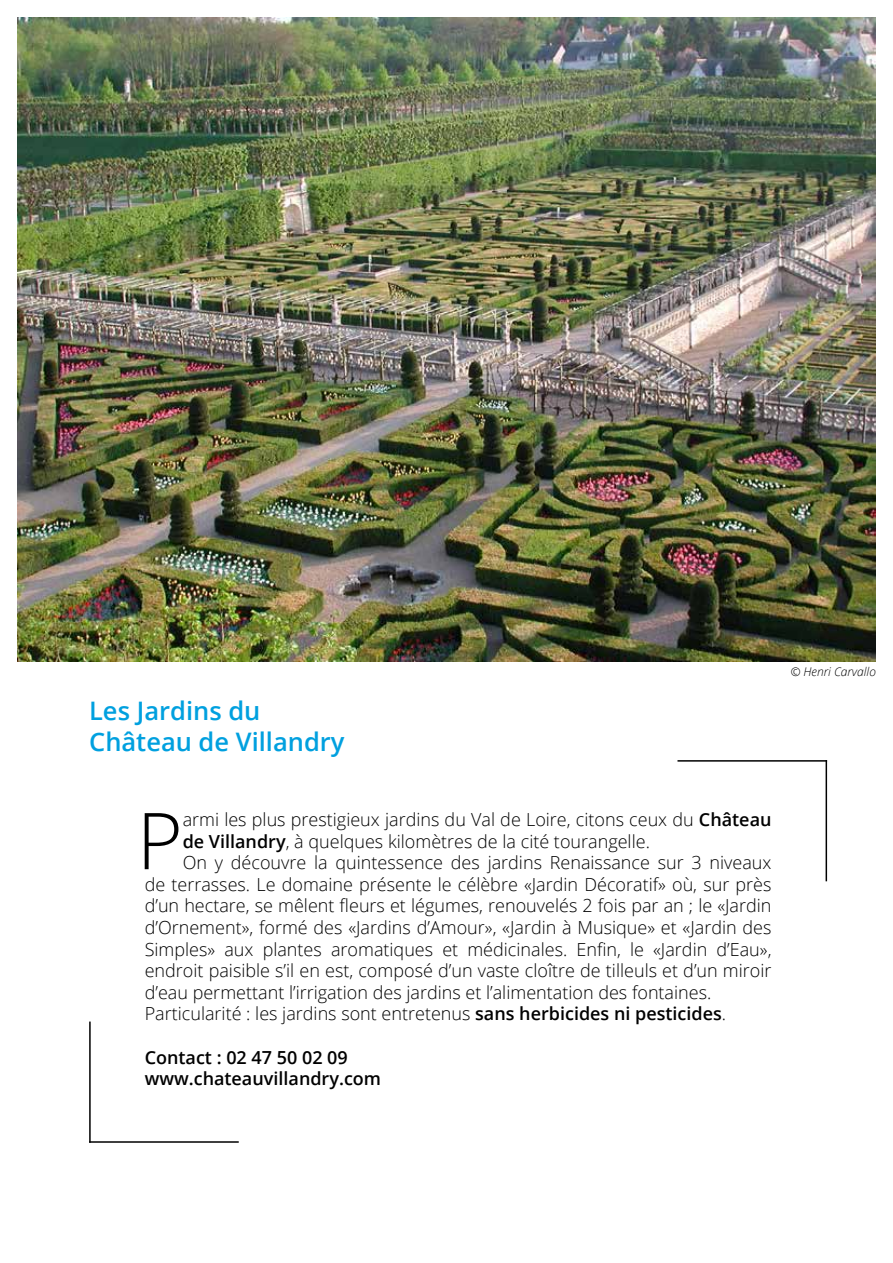
<style>
.page{position:relative;width:893px;height:1263px;background:#fff}
.page>*{position:absolute;margin:0;border:0;box-sizing:border-box;transform-origin:0 0}
.t1{font:300 78.45px "Open Sans";color:#000}
.t2{font:600 25.5px/30.6px "Open Sans";color:#00a0df}
.t3{font:300 18px "Open Sans";color:#000}
.t4{font:600 18px/21.6px "Open Sans";color:#000}
.t5{font:italic 300 12px "Open Sans";color:#000}
.s1{font-weight:600}
</style>
<div class="page">
<hr style="left:677px;top:760px;width:150px;height:2px;background:#000">
<hr style="left:826px;top:760px;width:1px;height:121px;background:#000">
<hr style="left:89px;top:1141px;width:150px;height:2px;background:#000">
<hr style="left:89px;top:1021px;width:2px;height:122px;background:#000">
<img style="left:17px;top:17px;width:859px;height:644px">
<h2 class="t2" style="left:89px;top:695px;width:257px">Les Jardins du<br>Château de Villandry</h2>
<p class="t5" style="left:790px;top:663px;width:87px">© Henri Carvallo</p>
<h1 class="t1" style="left:137px;top:787px;width:47px">P</h1>
<p class="t3" style="left:183px;top:807px;width:590px">armi les plus prestigieux jardins du Val de Loire, citons ceux du <span class="s1">Château</span></p>
<p class="t3" style="left:183px;top:829px;width:469px"><span class="s1">de Villandry</span>, à quelques kilomètres de la cité tourangelle.</p>
<p class="t3" style="left:183px;top:850px;width:590px">On y découvre la quintessence des jardins Renaissance sur 3 niveaux</p>
<p class="t3" style="left:145px;top:872px;width:628px">de terrasses. Le domaine présente le célèbre «Jardin Décoratif» où, sur près</p>
<p class="t3" style="left:145px;top:893px;width:628px">d’un hectare, se mêlent fleurs et légumes, renouvelés 2 fois par an ; le «Jardin</p>
<p class="t3" style="left:145px;top:915px;width:628px">d’Ornement», formé des «Jardins d’Amour», «Jardin à Musique» et «Jardin des</p>
<p class="t3" style="left:145px;top:937px;width:628px">Simples» aux plantes aromatiques et médicinales. Enfin, le «Jardin d’Eau»,</p>
<p class="t3" style="left:145px;top:958px;width:628px">endroit paisible s’il en est, composé d’un vaste cloître de tilleuls et d’un miroir</p>
<p class="t3" style="left:145px;top:980px;width:568px">d’eau permettant l’irrigation des jardins et l’alimentation des fontaines.</p>
<p class="t3" style="left:145px;top:1001px;width:583px">Particularité : les jardins sont entretenus <span class="s1">sans herbicides ni pesticides</span>.</p>
<p class="t4" style="left:145px;top:1046px;width:238px">Contact : 02 47 50 02 09 www.chateauvillandry.com</p>
</div>
